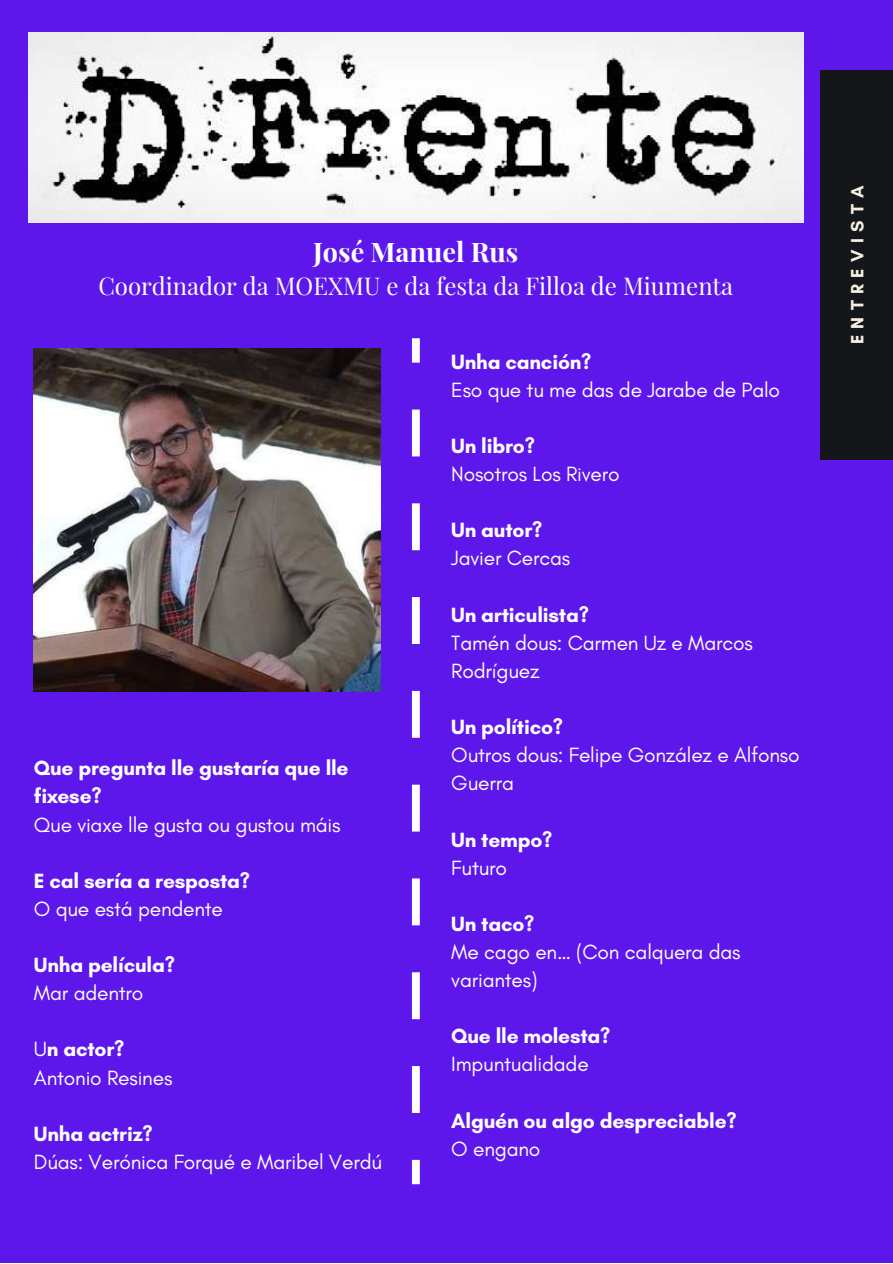
<style>
.page{position:relative;width:893px;height:1264px;background:#fff}
.page>*{position:absolute;margin:0;border:0;box-sizing:border-box;transform-origin:0 0}
.t1{font:700 27px "Playfair Display";color:#fff}
.t2{font:24px "Playfair Display";color:#fff}
.t3{font:21px/28px "Glacial Indifference";letter-spacing:-.01em;color:#fff}
.t4{font:700 21px/28px "Glacial Indifference";letter-spacing:-.01em;color:#fff}
.t5{font:700 18.15px "Glacial Indifference";letter-spacing:.35em;color:#f7f0e2}
.s1{font-weight:700}
</style>
<div class="page">
<div style="left:0;top:0;width:892px;height:1262px;background:#5e17eb"></div>
<div style="left:820px;top:70px;width:72px;height:389px;background:#14161a"></div>
<img style="left:28px;top:33px;width:775px;height:190px">
<svg style="left:412px;top:338px;width:8px;height:846px"></svg>
<img style="left:34px;top:349px;width:346px;height:342px">
<p class="t1" style="left:313px;top:232px;width:207px">José Manuel Rus</p>
<p class="t2" style="left:98px;top:269px;width:636px">Coordinador da MOEXMU e da festa da Filloa de Miumenta</p>
<p class="t4" style="left:34px;top:754px;width:316px">Que pregunta lle gustaría que lle fixese?</p>
<p class="t3" style="left:34px;top:810px;width:308px">Que viaxe lle gusta ou gustou máis</p>
<p class="t4" style="left:34px;top:866px;width:217px">E cal sería a resposta?</p>
<p class="t3" style="left:34px;top:894px;width:190px">O que está pendente</p>
<p class="t4" style="left:34px;top:950px;width:142px">Unha película?</p>
<p class="t3" style="left:34px;top:978px;width:111px">Mar adentro</p>
<p class="t3" style="left:34px;top:1035px;width:140px">U<span class="s1">n actor?<br></span>Antonio Resines</p>
<p class="t4" style="left:34px;top:1119px;width:120px">Unha actriz?</p>
<p class="t3" style="left:34px;top:1147px;width:349px">Dúas: Verónica Forqué e Maribel Verdú</p>
<p class="t4" style="left:451px;top:347px;width:142px">Unha canción?</p>
<p class="t3" style="left:451px;top:375px;width:330px">Eso que tu me das de Jarabe de Palo</p>
<p class="t4" style="left:451px;top:431px;width:85px">Un libro?</p>
<p class="t3" style="left:451px;top:459px;width:170px">Nosotros Los Rivero</p>
<p class="t4" style="left:451px;top:516px;width:93px">Un autor?</p>
<p class="t3" style="left:451px;top:544px;width:120px">Javier Cercas</p>
<p class="t4" style="left:451px;top:600px;width:139px">Un articulista?</p>
<p class="t3" style="left:451px;top:628px;width:303px">Tamén dous: Carmen Uz e Marcos<br>Rodríguez</p>
<p class="t4" style="left:451px;top:712px;width:113px">Un político?</p>
<p class="t3" style="left:451px;top:740px;width:350px">Outros dous: Felipe González e Alfonso<br>Guerra</p>
<p class="t4" style="left:451px;top:825px;width:103px">Un tempo?</p>
<p class="t3" style="left:451px;top:853px;width:57px">Futuro</p>
<p class="t4" style="left:451px;top:909px;width:85px">Un taco?</p>
<p class="t3" style="left:451px;top:937px;width:291px">Me cago en… (Con calquera das variantes)</p>
<p class="t4" style="left:451px;top:1021px;width:161px">Que lle molesta?</p>
<p class="t3" style="left:451px;top:1050px;width:139px">Impuntualidade</p>
<p class="t4" style="left:451px;top:1106px;width:287px">Alguén ou algo despreciable?</p>
<p class="t3" style="left:451px;top:1134px;width:91px">O engano</p>
<p class="t5" style="left:846px;top:344px;width:160px;rotate:-90deg">ENTREVISTA</p>
</div>
